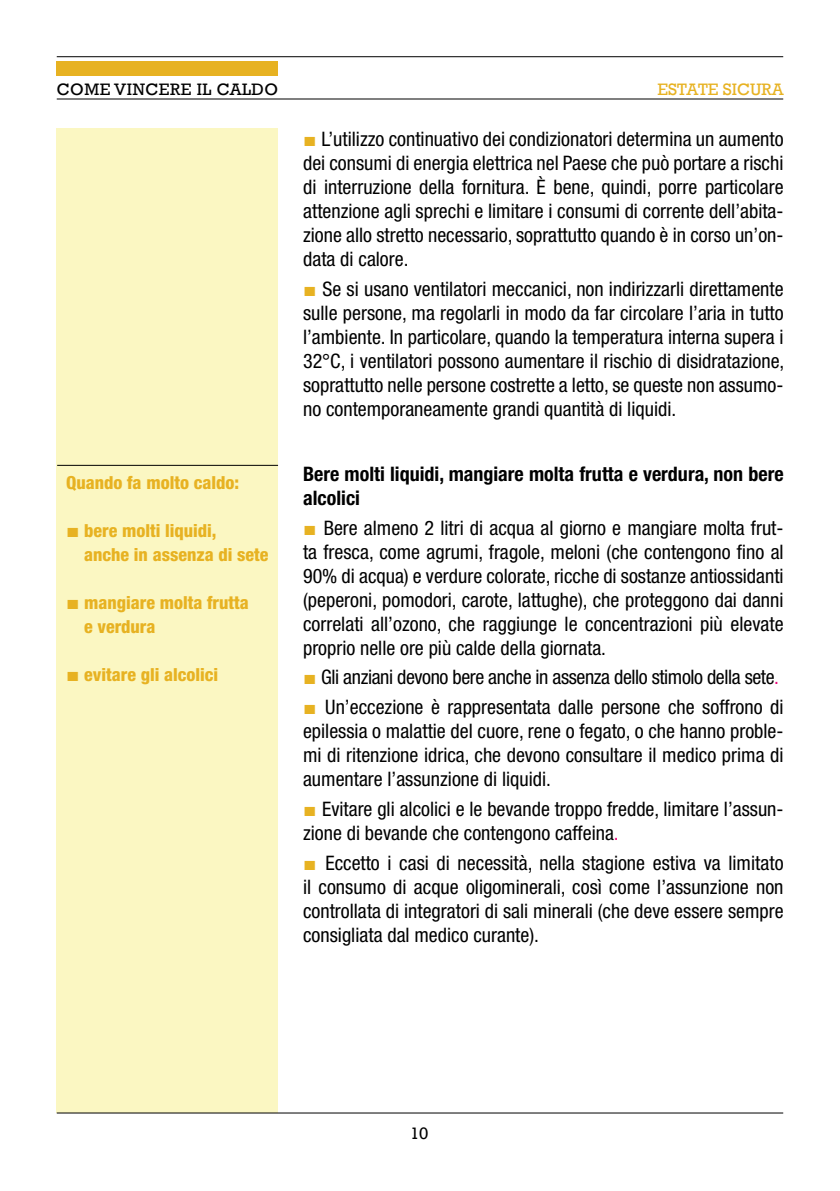
<style>
.page{position:relative;width:840px;height:1191px;background:#fff}
.page>*{position:absolute;margin:0;border:0;box-sizing:border-box;transform-origin:0 0}
.t1{font:condensed 20px/24px "Helvetica Neue";color:#000;text-align:justify}
.t2{font:700 condensed 20px/24px "Helvetica Neue";color:#000}
.t3{font:condensed 20px "Helvetica Neue";letter-spacing:-.02em;color:#000}
.t4{font:800 condensed 18px/24px "Helvetica Neue";color:#e7b222}
.t5{font:17px "Rockwell";letter-spacing:.03em;color:#000}
.t6{font:17px "Rockwell";color:#e7b222}
.s1{font-family:"Times New Roman";font-weight:400;font-stretch:normal;font-size:20px}
.s2{font-family:"Times New Roman";font-stretch:normal;color:#e7b222}
.s3{color:#ed0579}
</style>
<div class="page">
<div style="left:57px;top:129px;width:221px;height:984px;background:#fbf7c2"></div>
<hr style="left:57px;top:56px;width:725px;height:1px;background:#000">
<hr style="left:57px;top:99px;width:725px;height:1px;background:#000">
<div style="left:57px;top:62px;width:221px;height:14px;background:#e7b222"></div>
<hr style="left:57px;top:1112px;width:725px;height:1px;background:#000">
<hr style="left:57px;top:465px;width:221px;height:1px;background:#000">
<p class="t5" style="left:57px;top:79px;width:223px">COME VINCERE IL CALDO</p>
<p class="t6" style="left:657px;top:79px;width:128px">ESTATE SICURA</p>
<p class="t4" style="left:66px;top:470px;width:174px">Quando fa molto caldo:</p>
<p class="t4" style="left:84px;top:518px;width:186px;text-indent:-18px"><span class="s1">■</span> bere molti liquidi,<br>anche in assenza di sete</p>
<p class="t4" style="left:84px;top:590px;width:166px;text-indent:-18px"><span class="s1">■</span> mangiare molta frutta e verdura</p>
<p class="t4" style="left:66px;top:662px;width:153px"><span class="s1">■</span> evitare gli alcolici</p>
<p class="t1" style="left:303px;top:127px;width:481px"><span class="s2">■</span> L’utilizzo continuativo dei condizionatori determina un aumento dei consumi di energia elettrica nel Paese che può portare a rischi di interruzione della fornitura. È bene, quindi, porre particolare attenzione agli sprechi e limitare i consumi di corrente dell’abita&shy;zione allo stretto necessario, soprattutto quando è in corso un’on&shy;data di calore.</p>
<p class="t1" style="left:303px;top:277px;width:482px"><span class="s2">■</span> Se si usano ventilatori meccanici, non indirizzarli direttamente sulle persone, ma regolarli in modo da far circolare l’aria in tutto l’ambiente. In particolare, quando la temperatura interna supera i 32°C, i ventilatori possono aumentare il rischio di disidratazione, soprattutto nelle persone costrette a letto, se queste non assumo&shy;no contemporaneamente grandi quantità di liquidi.</p>
<p class="t2" style="left:303px;top:461px;width:481px">Bere molti liquidi, mangiare molta frutta e verdura, non bere alcolici</p>
<p class="t1" style="left:303px;top:515px;width:482px"><span class="s2">■</span> Bere almeno 2 litri di acqua al giorno e mangiare molta frut&shy;ta fresca, come agrumi, fragole, meloni (che contengono fino al 90% di acqua) e verdure colorate, ricche di sostanze antiossidanti (peperoni, pomodori, carote, lattughe), che proteggono dai danni correlati all’ozono, che raggiunge le concentrazioni più elevate proprio nelle ore più calde della giornata.</p>
<p class="t3" style="left:303px;top:666px;width:477px"><span class="s2">■</span> Gli anziani devono bere anche in assenza dello stimolo della sete<span class="s3">.</span></p>
<p class="t1" style="left:303px;top:695px;width:482px"><span class="s2">■</span> Un’eccezione è rappresentata dalle persone che soffrono di epilessia o malattie del cuore, rene o fegato, o che hanno proble&shy;mi di ritenzione idrica, che devono consultare il medico prima di aumentare l’assunzione di liquidi.</p>
<p class="t1" style="left:303px;top:796px;width:481px"><span class="s2">■</span> Evitare gli alcolici e le bevande troppo fredde, limitare l’assun&shy;zione di bevande che contengono caffeina<span class="s3">.</span></p>
<p class="t1" style="left:303px;top:850px;width:482px"><span class="s2">■</span> Eccetto i casi di necessità, nella stagione estiva va limitato il consumo di acque oligominerali, così come l’assunzione non controllata di integratori di sali minerali (che deve essere sempre consigliata dal medico curante).</p>
<p class="t5" style="left:410px;top:1123px;width:20px">10</p>
</div>
